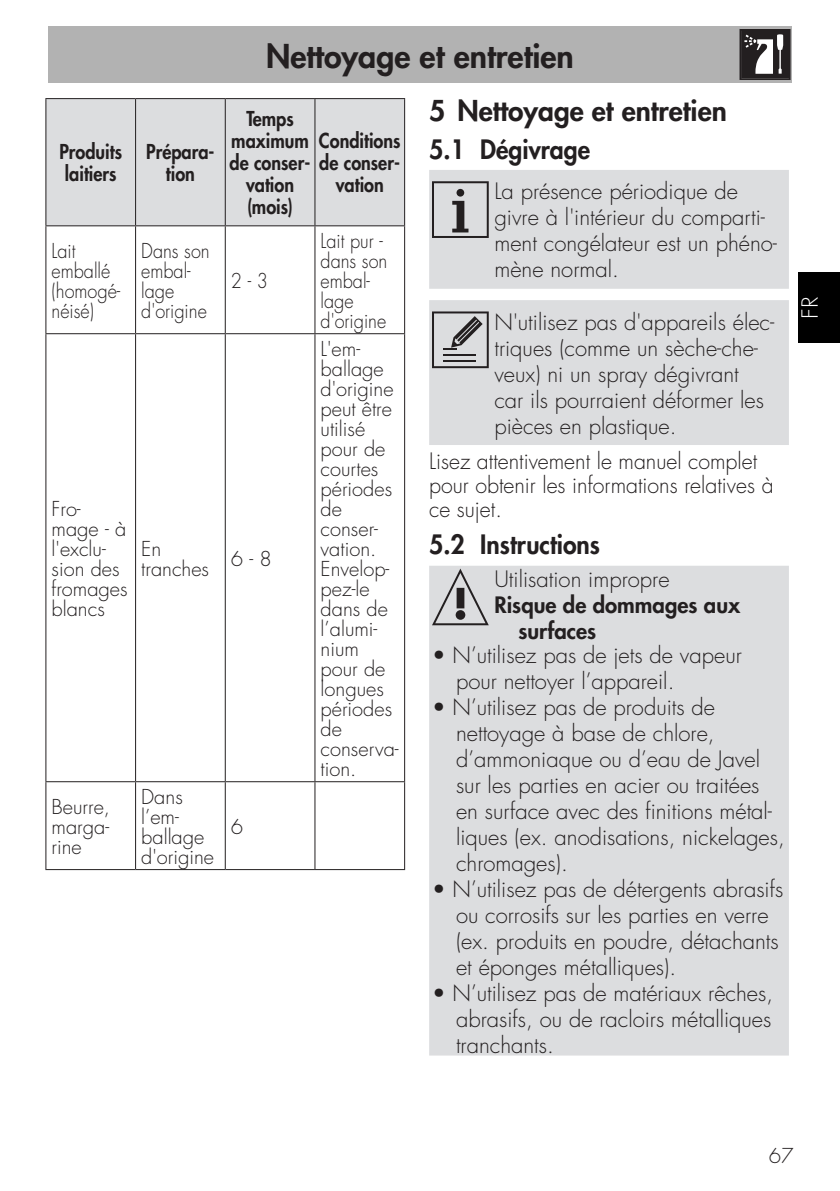
<style>
.page{position:relative;width:840px;height:1191px;background:#fff}
.page>*{position:absolute;margin:0;border:0;box-sizing:border-box;transform-origin:0 0}
.t1{font:800 32px "Futura Std";color:#231f20}
.t2{font:800 28px "Futura Std";color:#231f20}
.t3{font:800 26px "Futura Std";color:#231f20;scale:.95 1}
.t4{font:300 22px/26px "Futura Std";color:#231f20}
.t5{font:800 22px/26px "Futura Std";color:#231f20}
.t6{font:300 21.6px "Futura Std";color:#fff;scale:1.11 1}
.t7{font:300 20px/20px "Futura Std";color:#231f20}
.t8{font:300 20px/20px "Futura Std";color:#231f20;scale:.9 1}
.t9{font:800 20px/22px "Futura Std";color:#231f20;scale:.9 1}
</style>
<div class="page">
<div style="left:797px;top:272px;width:42px;height:70px;background:#000"></div>
<div style="left:46px;top:99px;width:358px;height:126px;background:#dcdddf"></div>
<hr style="left:45px;top:99px;width:1px;height:126px;background:#231f20">
<hr style="left:135px;top:99px;width:1px;height:126px;background:#231f20">
<hr style="left:225px;top:99px;width:1px;height:126px;background:#231f20">
<hr style="left:315px;top:98px;width:90px;height:1px;background:#231f20">
<hr style="left:314px;top:99px;width:1px;height:126px;background:#231f20">
<hr style="left:404px;top:99px;width:1px;height:126px;background:#231f20">
<hr style="left:45px;top:225px;width:90px;height:1px;background:#231f20">
<hr style="left:45px;top:226px;width:1px;height:107px;background:#231f20">
<hr style="left:135px;top:225px;width:90px;height:1px;background:#231f20">
<hr style="left:135px;top:226px;width:1px;height:107px;background:#231f20">
<hr style="left:225px;top:225px;width:90px;height:1px;background:#231f20">
<hr style="left:225px;top:226px;width:1px;height:107px;background:#231f20">
<hr style="left:315px;top:225px;width:90px;height:1px;background:#231f20">
<hr style="left:314px;top:226px;width:1px;height:107px;background:#231f20">
<hr style="left:404px;top:226px;width:1px;height:107px;background:#231f20">
<hr style="left:45px;top:333px;width:90px;height:1px;background:#231f20">
<hr style="left:45px;top:334px;width:1px;height:447px;background:#231f20">
<hr style="left:135px;top:333px;width:90px;height:1px;background:#231f20">
<hr style="left:135px;top:334px;width:1px;height:447px;background:#231f20">
<hr style="left:225px;top:333px;width:90px;height:1px;background:#231f20">
<hr style="left:225px;top:334px;width:1px;height:447px;background:#231f20">
<hr style="left:315px;top:333px;width:90px;height:1px;background:#231f20">
<hr style="left:314px;top:334px;width:1px;height:447px;background:#231f20">
<hr style="left:404px;top:334px;width:1px;height:447px;background:#231f20">
<hr style="left:45px;top:781px;width:90px;height:1px;background:#231f20">
<hr style="left:45px;top:782px;width:1px;height:87px;background:#231f20">
<hr style="left:135px;top:781px;width:90px;height:1px;background:#231f20">
<hr style="left:135px;top:782px;width:1px;height:87px;background:#231f20">
<hr style="left:225px;top:781px;width:90px;height:1px;background:#231f20">
<hr style="left:225px;top:782px;width:1px;height:87px;background:#231f20">
<hr style="left:315px;top:781px;width:90px;height:1px;background:#231f20">
<hr style="left:314px;top:782px;width:1px;height:87px;background:#231f20">
<hr style="left:404px;top:782px;width:1px;height:87px;background:#231f20">
<hr style="left:45px;top:869px;width:90px;height:1px;background:#231f20">
<hr style="left:135px;top:869px;width:90px;height:1px;background:#231f20">
<hr style="left:225px;top:869px;width:90px;height:1px;background:#231f20">
<hr style="left:315px;top:869px;width:90px;height:1px;background:#231f20">
<hr style="left:45px;top:98px;width:90px;height:1px;background:#231f20">
<hr style="left:135px;top:98px;width:90px;height:1px;background:#231f20">
<hr style="left:225px;top:98px;width:90px;height:1px;background:#231f20">
<div style="left:429px;top:170px;width:359px;height:119px;background:#dcdddf"></div>
<svg style="left:432px;top:181px;width:56px;height:57px;background:#b1b0b2"></svg>
<div style="left:429px;top:300px;width:359px;height:145px;background:#dcdddf"></div>
<svg style="left:432px;top:311px;width:56px;height:57px;background:#aaa9ab"></svg>
<div style="left:429px;top:566px;width:359px;height:489px;background:#dcdddf"></div>
<svg style="left:432px;top:568px;width:56px;height:57px;background:#bbbbbd"></svg>
<div style="left:48px;top:26px;width:743px;height:57px;background:#b2b2b2"></div>
<svg style="left:739px;top:29px;width:51px;height:51px;background:#5b5859"></svg>
<p class="t1" style="left:266px;top:36px;width:309px">Nettoyage et entretien</p>
<p class="t9" style="left:59px;top:141px;width:71px">Produits laitiers</p>
<p class="t9" style="left:146px;top:141px;width:77px;text-align:center">Prépara&shy;tion</p>
<p class="t8" style="left:52px;top:241px;width:78px">Lait emballé (homogé&shy;néisé)</p>
<p class="t8" style="left:141px;top:241px;width:77px">Dans son embal&shy;lage d'origine</p>
<p class="t9" style="left:246px;top:108px;width:54px">Temps</p>
<p class="t9" style="left:231px;top:130px;width:88px">maximum</p>
<p class="t9" style="left:229px;top:152px;width:191px">de conser- de conser-</p>
<p class="t9" style="left:246px;top:174px;width:55px">vation</p>
<p class="t9" style="left:247px;top:196px;width:53px">(mois)</p>
<p class="t9" style="left:319px;top:130px;width:92px">Conditions</p>
<p class="t9" style="left:335px;top:174px;width:55px">vation</p>
<p class="t8" style="left:231px;top:271px;width:42px">2 - 3</p>
<p class="t8" style="left:320px;top:231px;width:76px">Lait pur - dans son embal&shy;lage d'origine</p>
<p class="t7" style="left:52px;top:499px;width:78px">Fro&shy;mage - à l'exclu&shy;sion des fromages blancs</p>
<p class="t7" style="left:141px;top:539px;width:69px">En tranches</p>
<p class="t7" style="left:231px;top:549px;width:42px">6 - 8</p>
<p class="t7" style="left:52px;top:797px;width:60px;text-align:justify">Beurre, marga&shy;rine</p>
<p class="t7" style="left:141px;top:787px;width:74px">Dans l’em&shy;ballage d'origine</p>
<p class="t7" style="left:231px;top:817px;width:14px">6</p>
<p class="t7" style="left:320px;top:339px;width:79px">L'em&shy;ballage d'origine peut être utilisé pour de courtes périodes de conser&shy;vation.<br>Envelop&shy;pez-le dans de l’alumi&shy;nium pour de longues périodes de conserva&shy;tion.</p>
<p class="t2" style="left:429px;top:93px;width:299px">5 Nettoyage et entretien</p>
<p class="t3" style="left:429px;top:132px;width:171px">5.1 Dégivrage</p>
<p class="t4" style="left:494px;top:179px;width:284px">La présence périodique de givre à l'intérieur du comparti&shy;ment congélateur est un phéno&shy;mène normal.</p>
<p class="t4" style="left:494px;top:309px;width:281px">N'utilisez pas d'appareils élec&shy;triques (comme un sèche-che&shy;veux) ni un spray dégivrant<br>car ils pourraient déformer les pièces en plastique.</p>
<p class="t4" style="left:429px;top:449px;width:346px;line-height:24px">Lisez attentivement le manuel complet pour obtenir les informations relatives à ce sujet.</p>
<p class="t3" style="left:429px;top:528px;width:181px">5.2 Instructions</p>
<p class="t4" style="left:494px;top:566px;width:176px">Utilisation impropre</p>
<p class="t5" style="left:518px;top:591px;width:223px;text-indent:-24px">Risque de dommages aux surfaces</p>
<p class="t4" style="left:456px;top:642px;width:287px;text-indent:-24px">• N’utilisez pas de jets de vapeur pour nettoyer l’appareil.</p>
<p class="t4" style="left:456px;top:694px;width:330px;text-indent:-24px">• N’utilisez pas de produits de nettoyage à base de chlore, d’ammoniaque ou d’eau de Javel sur les parties en acier ou traitées en surface avec des finitions métal&shy;liques (ex. anodisations, nickelages, chromages).</p>
<p class="t4" style="left:456px;top:876px;width:328px;text-indent:-24px">• N’utilisez pas de détergents abrasifs ou corrosifs sur les parties en verre (ex. produits en poudre, détachants et éponges métalliques).</p>
<p class="t4" style="left:456px;top:980px;width:318px;text-align:justify;text-indent:-24px">• N’utilisez pas de matériaux rêches, abrasifs, ou de racloirs métalliques tranchants.</p>
<p class="t6" style="left:796px;top:318px;width:22px;rotate:-90deg">FR</p>
<p class="t7" style="left:768px;top:1146px;width:26px">67</p>
</div>
